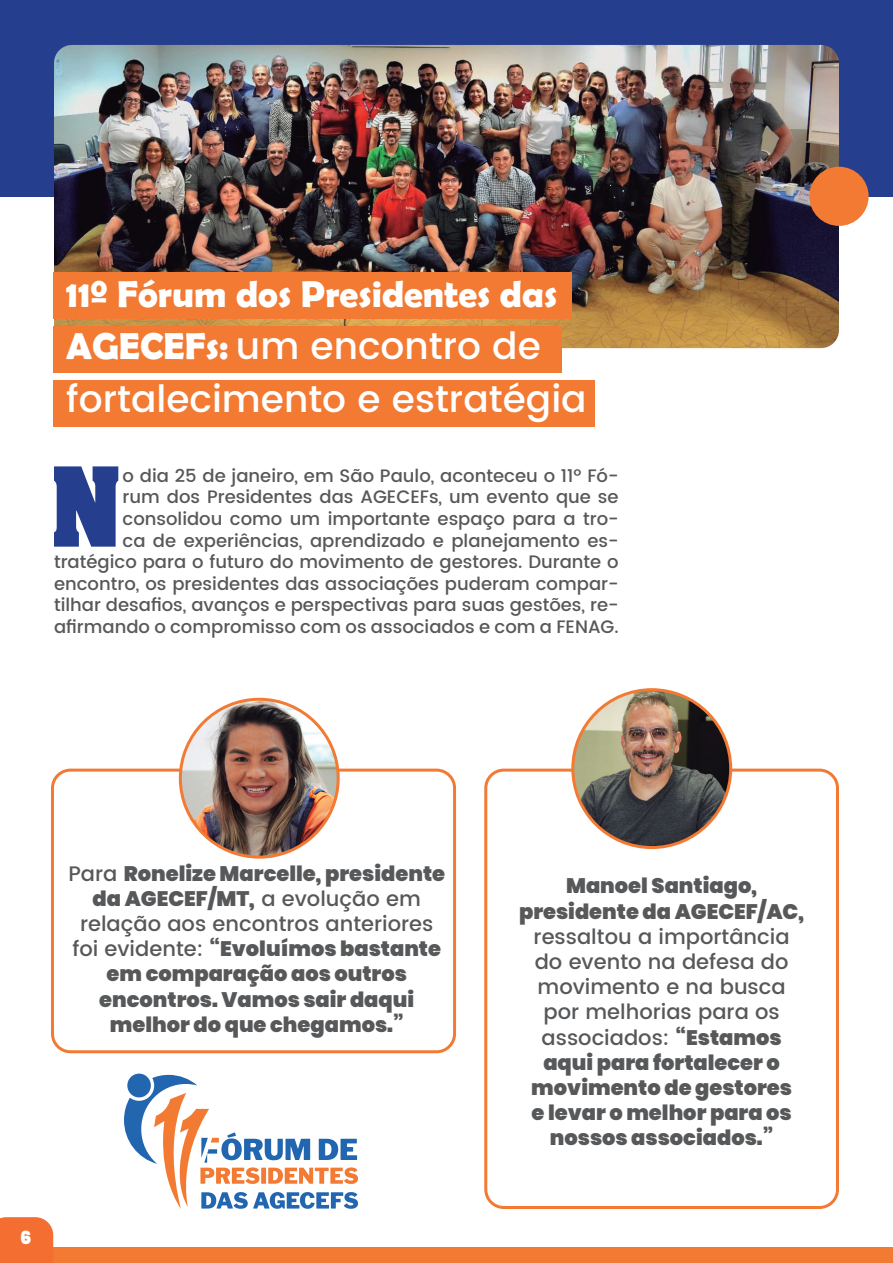
<style>
.page{position:relative;width:893px;height:1263px;background:#fff}
.page>*{position:absolute;margin:0;border:0;box-sizing:border-box;transform-origin:0 0}
.t1{font:93.6px "Aardvark";color:#253f8e}
.t2{font:500 37.5px/52.5px "Poppins";color:#fff}
.t3{font:900 21px/25.2px "Poppins";color:#57585a;text-align:center}
.t4{font:500 18px/21.6px "Poppins";color:#57585a;text-align:right}
.t5{font:900 18px "Poppins";color:#fff}
.s1{font-family:"Berlin Sans FB Demi";font-weight:700}
.s2{font-weight:500}
</style>
<div class="page">
<div style="left:0;top:1247px;width:893px;height:16px;background:#f27a33"></div>
<div style="left:0;top:0;width:893px;height:197px;background:#253f8e"></div>
<div style="left:0;top:1217px;width:53px;height:46px;background:#f36e30"></div>
<svg style="left:127px;top:1073px;width:24px;height:24px"></svg>
<svg style="left:124px;top:1075px;width:234px;height:134px"></svg>
<img style="left:54px;top:45px;width:785px;height:303px">
<div style="left:53px;top:380px;width:541px;height:47px;background:#f27a33"></div>
<div style="left:53px;top:326px;width:508px;height:47px;background:#f27a33"></div>
<div style="left:53px;top:272px;width:518px;height:47px;background:#f27a33"></div>
<div style="left:484px;top:769px;width:355px;height:440px;border:3px solid #f27a33;border-radius:18px"></div>
<div style="left:51px;top:769px;width:405px;height:284px;border:3px solid #f27a33;border-radius:18px"></div>
<img style="left:180px;top:699px;width:158px;height:158px;border-radius:79px">
<div style="left:179px;top:698px;width:161px;height:161px;border:3px solid #f27a33;border-radius:50%"></div>
<img style="left:573px;top:690px;width:158px;height:157px">
<div style="left:571px;top:688px;width:161px;height:161px;border:3px solid #f27a33;border-radius:50%"></div>
<div style="left:809px;top:167px;width:60px;height:59px;background:#f27a33;border-radius:50%"></div>
<p class="t2" style="left:66px;top:268px;width:522px"><span class="s1">11º Fórum dos Presidentes das<br>AGECEFs:</span> um encontro de fortalecimento e estratégia</p>
<p class="t1" style="left:50px;top:439px;width:74px">N</p>
<p class="t4" style="left:54px;top:465px;width:566px">o dia 25 de janeiro, em São Paulo, aconteceu o 11º Fó-<br>rum dos Presidentes das AGECEFs, um evento que se consolidou como um importante espaço para a tro-<br>ca de experiências, aprendizado e planejamento es&shy;tratégico para o futuro do movimento de gestores. Durante o encontro, os presidentes das associações puderam compar&shy;tilhar desafios, avanços e perspectivas para suas gestões, re&shy;afirmando o compromisso com os associados e com a FENAG.</p>
<p class="t3" style="left:68px;top:861px;width:378px"><span class="s2">Para</span> Ronelize Marcelle, presidente da AGECEF/MT, <span class="s2">a evolução em relação aos encontros anteriores foi evidente:</span> “Evoluímos bastante em comparação aos outros encontros. Vamos sair daqui melhor do que chegamos.”</p>
<p class="t5" style="left:20px;top:1227px;width:13px">6</p>
<p class="t3" style="left:519px;top:873px;width:287px">Manoel Santiago, presidente da AGECEF/AC, <span class="s2">ressaltou a importância do evento na defesa do movimento e na busca por melhorias para os associados:</span> “Estamos aqui para fortalecer o movimento de gestores<br>e levar o melhor para os nossos associados.”</p>
</div>
